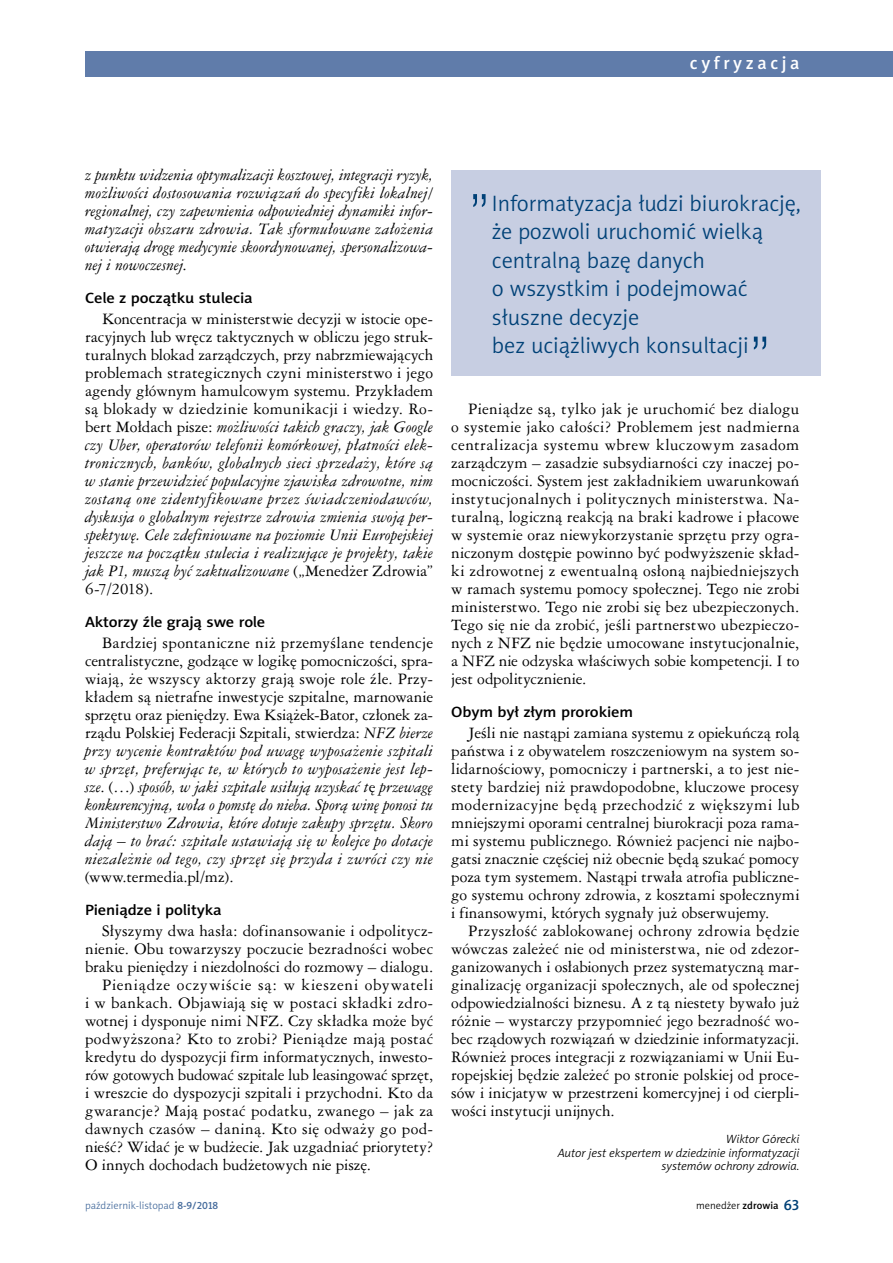
<style>
.page{position:relative;width:893px;height:1263px;background:#fff}
.page>*{position:absolute;margin:0;border:0;box-sizing:border-box;transform-origin:0 0}
.t1{font:52.5px "Swis 721 Lt PL";color:#004177}
.t2{font:22.5px/28.5px "Naomi Sans EFN Light";color:#004177}
.t3{font:18px "Naomi Sans EFN Medium";letter-spacing:.2em;color:#fff}
.t4{font:15px/18px "Ameri Garmnd PL";letter-spacing:.01em;color:#000;text-align:justify}
.t5{font:italic 15px/18px "Ameri Garmnd PL";letter-spacing:.01em;color:#000;text-align:justify}
.t6{font:15px "Naomi Sans EFN Medium";letter-spacing:-.01em;color:#000;scale:1.1 1}
.t7{font:15px "Ameri Garmnd PL";letter-spacing:-.02em;color:#000}
.t8{font:15px "Ameri Garmnd PL";letter-spacing:.05em;color:#000}
.t9{font:italic 12px/13.5px "Naomi Sans EFN Light";color:#000;text-align:right}
.t10{font:10.5px "Naomi Sans EFN Light";color:#456b9c}
.t11{font:10.5px "Naomi Sans EFN Light";color:#000}
.s1{font-style:normal}
.s2{font-family:"Naomi Sans EFN Medium"}
.s3{font-family:"Naomi Sans EFN Medium";font-size:15px;color:#004177}
</style>
<div class="page">
<div style="left:451px;top:170px;width:370px;height:206px;background:#c7cee2"></div>
<div style="left:85px;top:51px;width:808px;height:26px;background:#607caa"></div>
<p class="t3" style="left:690px;top:52px;width:111px">cyfryzacja</p>
<p class="t5" style="left:85px;top:165px;width:350px">z punktu widzenia optymalizacji kosztowej, integracji ryzyk, możliwości dostosowania rozwiązań do specyfiki lokalnej/ regionalnej, czy zapewnienia odpowiedniej dynamiki infor&shy;matyzacji obszaru zdrowia. Tak sformułowane założenia otwierają drogę medycynie skoordynowanej, spersonalizowa&shy;nej i nowoczesnej<span class="s1">.</span></p>
<p class="t6" style="left:85px;top:289px;width:154px">Cele z początku stulecia</p>
<p class="t5" style="left:85px;top:309px;width:350px;text-indent:17px"><span class="s1">Koncentracja w ministerstwie decyzji w istocie ope&shy;racyjnych lub wręcz taktycznych w obliczu jego struk&shy;turalnych blokad zarządczych, przy nabrzmiewających problemach strategicznych czyni ministerstwo i jego agendy głównym hamulcowym systemu. Przykładem są blokady w dziedzinie komunikacji i wiedzy. Ro&shy;bert Mołdach pisze:</span> możliwości takich graczy, jak Google czy Uber, operatorów telefonii komórkowej, płatności elek&shy;tronicznych, banków, globalnych sieci sprzedaży, które są w stanie przewidzieć populacyjne zjawiska zdrowotne, nim zostaną one zidentyfikowane przez świadczeniodawców, dyskusja o globalnym rejestrze zdrowia zmienia swoją per&shy;spektywę. Cele zdefiniowane na poziomie Unii Europejskiej jeszcze na początku stulecia i realizujące je projekty, takie jak P1, muszą być zaktualizowane <span class="s1">(„Menedżer Zdrowia” 6-7/2018).</span></p>
<p class="t6" style="left:85px;top:613px;width:165px">Aktorzy źle grają swe role</p>
<p class="t5" style="left:85px;top:633px;width:350px;text-indent:17px"><span class="s1">Bardziej spontaniczne niż przemyślane tendencje centralistyczne, godzące w logikę pomocniczości, spra&shy;wiają, że wszyscy aktorzy grają swoje role źle. Przy&shy;kładem są nietrafne inwestycje szpitalne, marnowanie sprzętu oraz pieniędzy. Ewa Książek-Bator, członek za&shy;rządu Polskiej Federacji Szpitali, stwierdza:</span> NFZ bierze przy wycenie kontraktów pod uwagę wyposażenie szpitali w sprzęt, preferując te, w których to wyposażenie jest lep&shy;sze<span class="s1">. (…)</span> sposób, w jaki szpitale usiłują uzyskać t<span class="s1">ę</span> przewagę konkurencyjną, woła o pomstę do nieba. Sporą winę ponosi tu Ministerstwo Zdrowia, które dotuje zakupy sprzętu. Skoro dają – to brać: szpitale ustawiają się w kolejce po dotacje niezależnie od tego, czy sprzęt się przyda i zwróci czy nie</p>
<p class="t4" style="left:85px;top:867px;width:150px">(www.termedia.pl/mz).</p>
<p class="t6" style="left:85px;top:901px;width:126px">Pieniądze i polityka</p>
<p class="t4" style="left:102px;top:921px;width:333px">Słyszymy dwa hasła: dofinansowanie i odpolitycz-</p>
<p class="t4" style="left:85px;top:939px;width:350px">nienie. Obu towarzyszy poczucie bezradności wobec</p>
<p class="t4" style="left:85px;top:957px;width:350px">braku pieniędzy i niezdolności do rozmowy – dialogu.</p>
<p class="t8" style="left:102px;top:975px;width:333px">Pieniądze oczywiście są: w kieszeni obywateli</p>
<p class="t4" style="left:85px;top:993px;width:350px">i w bankach. Objawiają się w postaci składki zdro-</p>
<p class="t4" style="left:85px;top:1011px;width:350px">wotnej i dysponuje nimi NFZ. Czy składka może być</p>
<p class="t4" style="left:85px;top:1029px;width:350px">podwyższona? Kto to zrobi? Pieniądze mają postać</p>
<p class="t4" style="left:85px;top:1047px;width:350px">kredytu do dyspozycji firm informatycznych, inwesto-</p>
<p class="t7" style="left:85px;top:1065px;width:350px">rów gotowych budować szpitale lub leasingować sprzęt,</p>
<p class="t4" style="left:85px;top:1083px;width:350px">i wreszcie do dyspozycji szpitali i przychodni. Kto da</p>
<p class="t4" style="left:85px;top:1101px;width:350px">gwarancje? Mają postać podatku, zwanego – jak za</p>
<p class="t4" style="left:85px;top:1119px;width:350px">dawnych czasów – daniną. Kto się odważy go pod-</p>
<p class="t4" style="left:85px;top:1137px;width:350px">nieść? Widać je w budżecie. Jak uzgadniać priorytety?</p>
<p class="t4" style="left:85px;top:1155px;width:288px">O innych dochodach budżetowych nie piszę.</p>
<h1 class="t1" style="left:468px;top:180px;width:24px">”</h1>
<h2 class="t2" style="left:492px;top:189px;width:311px">Informatyzacja łudzi biurokrację, że pozwoli uruchomić wielką centralną bazę danych<br>o wszystkim i podejmować słuszne decyzje<br>bez uciążliwych konsultacji</h2>
<h1 class="t1" style="left:749px;top:323px;width:24px">”</h1>
<p class="t4" style="left:451px;top:399px;width:350px;text-indent:17px">Pieniądze są, tylko jak je uruchomić bez dialogu o systemie jako całości? Problemem jest nadmierna centralizacja systemu wbrew kluczowym zasadom zarządczym – zasadzie subsydiarności czy inaczej po&shy;mocniczości. System jest zakładnikiem uwarunkowań instytucjonalnych i politycznych ministerstwa. Na&shy;turalną, logiczną reakcją na braki kadrowe i płacowe w systemie oraz niewykorzystanie sprzętu przy ogra&shy;niczonym dostępie powinno być podwyższenie skład&shy;ki zdrowotnej z ewentualną osłoną najbiedniejszych w ramach systemu pomocy społecznej. Tego nie zrobi ministerstwo. Tego nie zrobi się bez ubezpieczonych.<br>Tego się nie da zrobić, jeśli partnerstwo ubezpieczo&shy;nych z NFZ nie będzie umocowane instytucjonalnie, a NFZ nie odzyska właściwych sobie kompetencji. I to jest odpolitycznienie.</p>
<p class="t6" style="left:451px;top:703px;width:167px">Obym był złym prorokiem</p>
<p class="t4" style="left:451px;top:723px;width:350px;text-indent:17px">Jeśli nie nastąpi zamiana systemu z opiekuńczą rolą państwa i z obywatelem roszczeniowym na system so&shy;lidarnościowy, pomocniczy i partnerski, a to jest nie&shy;stety bardziej niż prawdopodobne, kluczowe procesy modernizacyjne będą przechodzić z większymi lub mniejszymi oporami centralnej biurokracji poza rama&shy;mi systemu publicznego. Również pacjenci nie najbo&shy;gatsi znacznie częściej niż obecnie będą szukać pomocy poza tym systemem. Nastąpi trwała atrofia publiczne&shy;go systemu ochrony zdrowia, z kosztami społecznymi i finansowymi, których sygnały już obserwujemy.</p>
<p class="t4" style="left:451px;top:921px;width:350px;text-indent:17px">Przyszłość zablokowanej ochrony zdrowia będzie wówczas zależeć nie od ministerstwa, nie od zdezor&shy;ganizowanych i osłabionych przez systematyczną mar&shy;ginalizację organizacji społecznych, ale od społecznej odpowiedzialności biznesu. A z tą niestety bywało już różnie – wystarczy przypomnieć jego bezradność wo&shy;bec rządowych rozwiązań w dziedzinie informatyzacji.<br>Również proces integracji z rozwiązaniami w Unii Eu&shy;ropejskiej będzie zależeć po stronie polskiej od proce&shy;sów i inicjatyw w przestrzeni komercyjnej i od cierpli&shy;wości instytucji unijnych.</p>
<p class="t9" style="left:558px;top:1132px;width:243px">Wiktor Górecki<br>Autor jest ekspertem w dziedzinie informatyzacji systemów ochrony zdrowia.</p>
<p class="t10" style="left:85px;top:1199px;width:135px">październik-listopad <span class="s2">8-9/2018</span></p>
<p class="t11" style="left:696px;top:1199px;width:105px">menedżer <span class="s2">zdrowia</span> <span class="s3">63</span></p>
</div>
